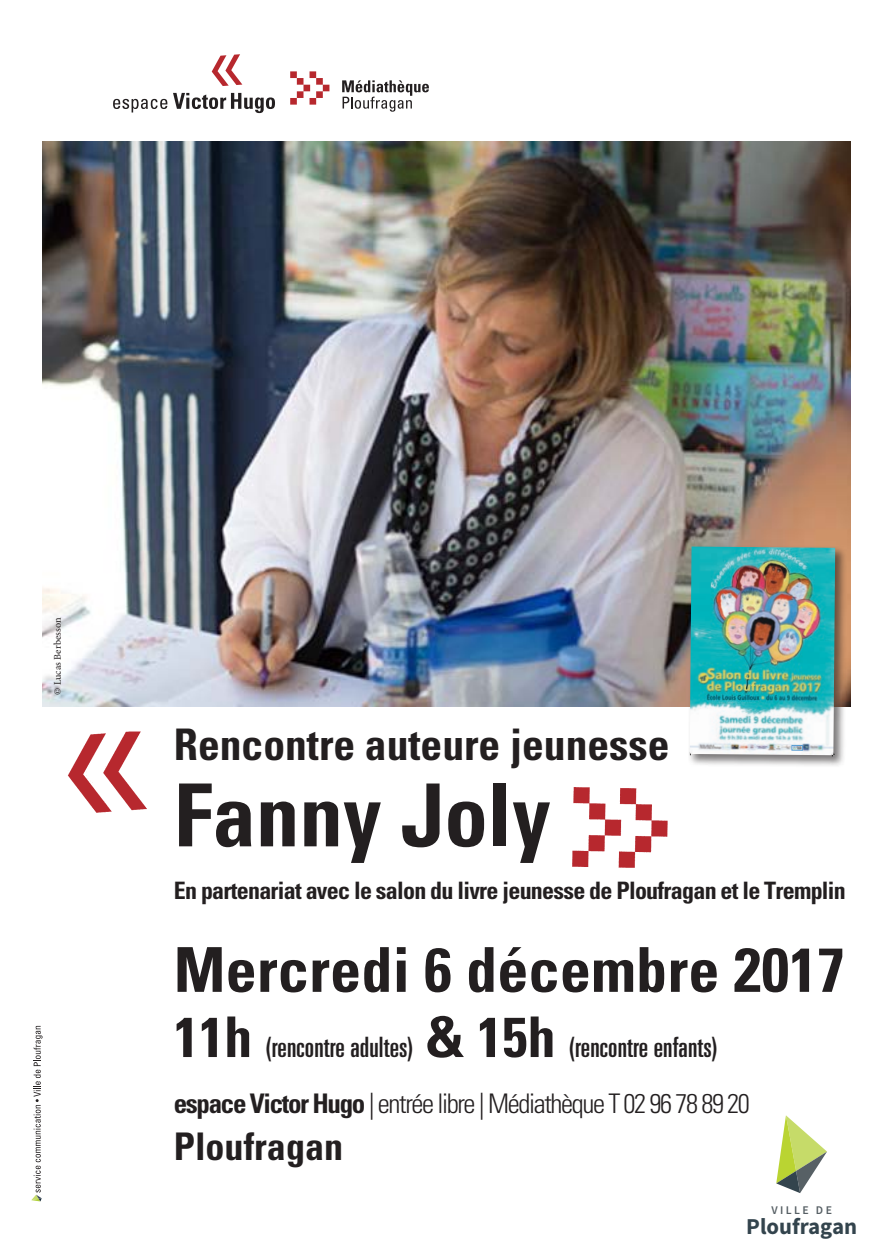
<style>
.page{position:relative;width:893px;height:1259px;background:#fff}
.page>*{position:absolute;margin:0;border:0;box-sizing:border-box;transform-origin:0 0}
.t1{font:700 condensed 87px "Univers LT Std";color:#231f20}
.t2{font:700 condensed 61.8px "Univers LT Std";letter-spacing:.005em;color:#231f20}
.t3{font:700 condensed 43.5px "Univers LT Std";color:#231f20}
.t4{font:700 condensed 38.1px "Univers LT Std";color:#231f20}
.t5{font:ultra-condensed 28.2px "Univers LT Std";letter-spacing:.005em;color:#231f20}
.t6{font:300 condensed 27px "Univers LT Std";letter-spacing:-.05em;color:#231f20}
.t7{font:700 condensed 24px "Univers LT Std";letter-spacing:-.03em;color:#231f20}
.t8{font:700 22.8px "Source Sans Pro";color:#33444d}
.t9{font:600 11.7px "Source Sans Pro";letter-spacing:.205em;color:#576065}
.t10{font:10.2px "Minion Pro";color:#231f20}
.s1{font-weight:700;font-stretch:condensed;font-size:56.1px}
.s2{font-weight:700}
</style>
<div class="page">
<svg style="left:342px;top:80px;width:87px;height:32px"></svg>
<svg style="left:113px;top:99px;width:54px;height:13px"></svg>
<svg style="left:173px;top:93px;width:102px;height:20px"></svg>
<svg style="left:212px;top:54px;width:30px;height:32px"></svg>
<div style="left:290px;top:71px;width:7px;height:7px;background:#b7282e"></div>
<div style="left:297px;top:78px;width:6px;height:7px;background:#b7282e"></div>
<div style="left:303px;top:85px;width:7px;height:6px;background:#b7282e"></div>
<div style="left:297px;top:91px;width:6px;height:7px;background:#b7282e"></div>
<div style="left:290px;top:98px;width:7px;height:7px;background:#b7282e"></div>
<div style="left:310px;top:71px;width:6px;height:7px;background:#b7282e"></div>
<div style="left:316px;top:78px;width:7px;height:7px;background:#b7282e"></div>
<svg style="left:323px;top:85px;width:6px;height:6px"></svg>
<div style="left:316px;top:91px;width:7px;height:7px;background:#b7282e"></div>
<div style="left:310px;top:98px;width:6px;height:7px;background:#b7282e"></div>
<img style="left:68px;top:731px;width:79px;height:82px">
<img style="left:572px;top:787px;width:96px;height:81px">
<svg style="left:31px;top:1026px;width:12px;height:175px"></svg>
<svg style="left:776px;top:1115px;width:51px;height:78px"></svg>
<img style="left:43px;top:141px;width:807px;height:566px">
<div style="left:688px;top:545px;width:159px;height:222px;background:#231f20;opacity:.6"></div>
<img style="left:690px;top:546px;width:147px;height:211px">
<p class="t10" style="left:51px;top:694px;width:78px;rotate:-90deg">© Lucas Berbesson</p>
<p class="t3" style="left:174px;top:718px;width:497px">Rencontre auteure jeunesse</p>
<p class="t1" style="left:174px;top:762px;width:378px">Fanny Joly</p>
<p class="t7" style="left:174px;top:875px;width:673px">En partenariat avec le salon du livre jeunesse de Ploufragan et le Tremplin</p>
<p class="t2" style="left:174px;top:932px;width:672px">Mercredi 6 décembre 2017</p>
<p class="t5" style="left:174px;top:1031px;width:546px"><span class="s1">11h</span> (rencontre adultes) <span class="s1">&amp; 15h</span> (rencontre enfants)</p>
<p class="t6" style="left:174px;top:1087px;width:578px"><span class="s2">espace Victor Hugo</span> | entrée libre | Médiathèque T 02 96 78 89 20</p>
<p class="t4" style="left:174px;top:1123px;width:171px">Ploufragan</p>
<p class="t9" style="left:771px;top:1202px;width:62px">VILLE DE</p>
<p class="t8" style="left:746px;top:1211px;width:112px">Ploufragan</p>
</div>
